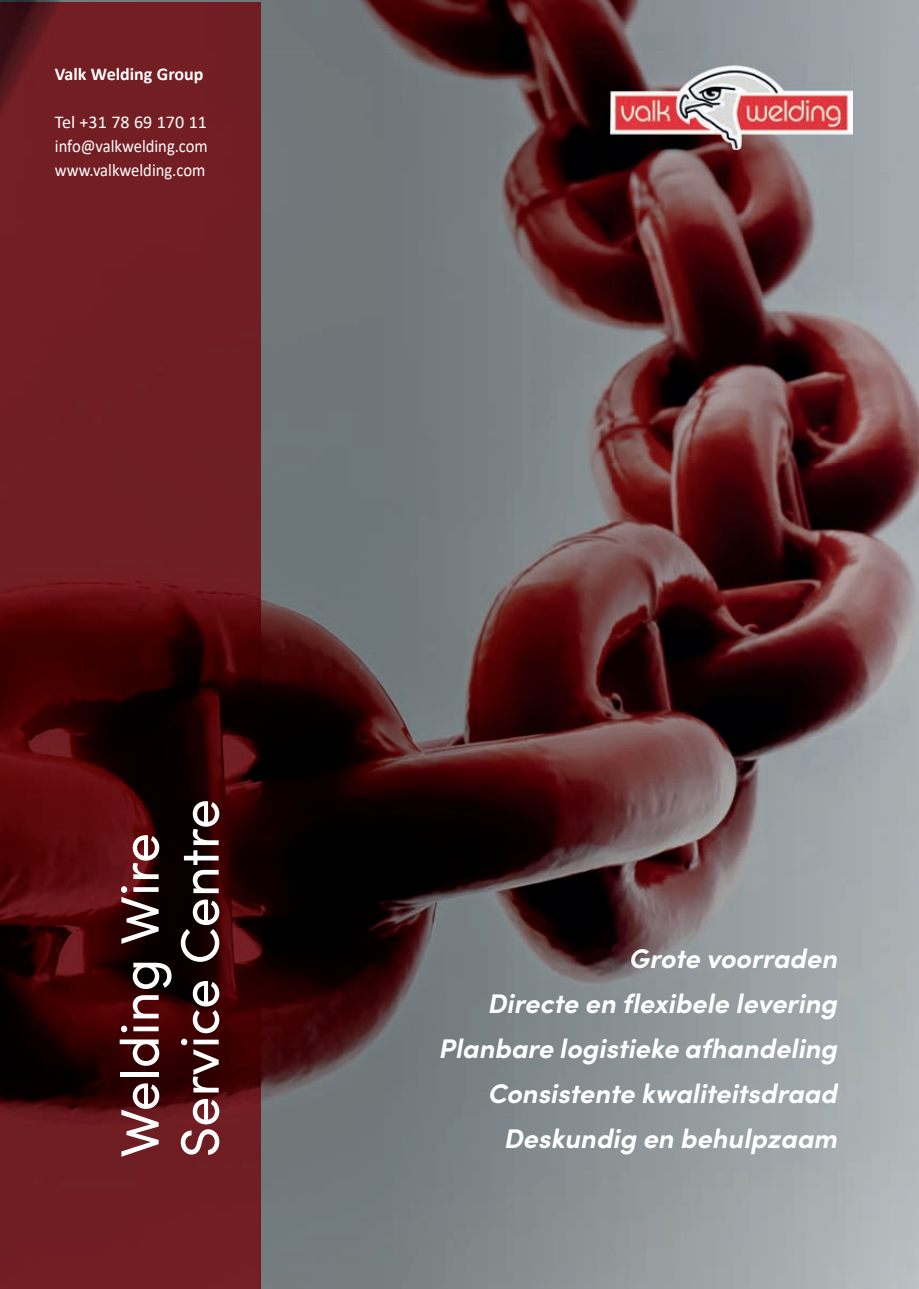
<style>
.page{position:relative;width:919px;height:1289px;background:#fff}
.page>*{position:absolute;margin:0;border:0;box-sizing:border-box;transform-origin:0 0}
.t1{font:54px/60px "Sofia Pro";color:#fff}
.t2{font:italic 700 27px/45px "Sofia Pro";color:#fff;text-align:right}
.t3{font:18px/24px "Calibri";color:#fff;text-align:justify}
.t4{font:700 18px "Calibri";color:#fff}
</style>
<div class="page">
<img style="left:0;top:0;width:918px;height:51px">
<img style="left:260px;top:51px;width:352px;height:1083px">
<img style="left:612px;top:51px;width:306px;height:1237px">
<img style="left:260px;top:1134px;width:353px;height:154px">
<img style="left:0;top:1288px;width:255px;height:1px">
<img style="left:0;top:2px;width:260px;height:1286px">
<img style="left:610px;top:66px;width:242px;height:83px">
<p class="t4" style="left:55px;top:62px;width:150px">Valk Welding Group</p>
<p class="t3" style="left:55px;top:110px;width:154px">Tel +31 78 69 170 11 info@valkwelding.com www.valkwelding.com</p>
<h1 class="t1" style="left:107px;top:1157px;width:360px;rotate:-90deg">Welding Wire<br>Service Centre</h1>
<p class="t2" style="left:439px;top:934px;width:400px">Grote voorraden<br>Directe en flexibele levering<br>Planbare logistieke afhandeling<br>Consistente kwaliteitsdraad<br>Deskundig en behulpzaam</p>
</div>
